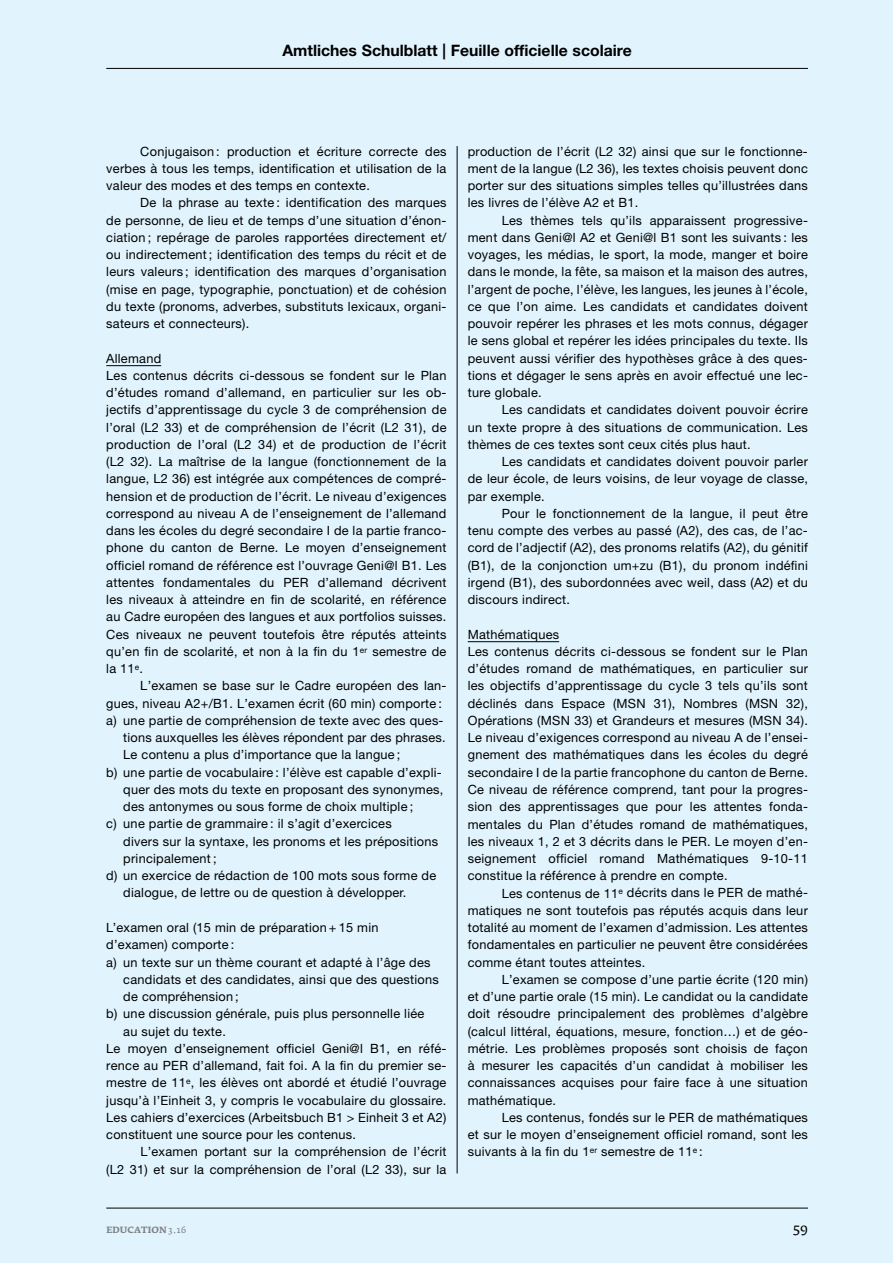
<style>
.page{position:relative;width:893px;height:1263px;background:#e1f4fd}
.page>*{position:absolute;margin:0;border:0;box-sizing:border-box;transform-origin:0 0}
.t1{font:700 15.75px "Helvetica Neue LT Std";color:#000}
.t2{font:13.5px "Fedra Serif A Std";color:#000}
.t3{font:12.75px/17.2px "Helvetica Neue LT Std";letter-spacing:.02em;color:#000;text-align:justify}
.t4{font:700 9px "Fedra Serif A Std";letter-spacing:.015em;color:#808285}
.s1{font-weight:400}
</style>
<div class="page">
<hr style="left:106px;top:68px;width:702px;height:1px;background:#000">
<hr style="left:106px;top:1208px;width:702px;height:1px;background:#000">
<hr style="left:457px;top:146px;width:1px;height:1027px;background:#000">
<hr style="left:106px;top:365px;width:55px;height:1px;background:#000">
<hr style="left:468px;top:641px;width:91px;height:1px;background:#000">
<p class="t1" style="left:282px;top:41px;width:351px">Amtliches Schulblatt | Feuille officielle scolaire</p>
<p class="t3" style="left:106px;top:142px;width:342px;text-indent:34px">Conjugaison : production et écriture correcte des verbes à tous les temps, identification et utilisation de la valeur des modes et des temps en contexte.</p>
<p class="t3" style="left:106px;top:194px;width:342px;text-indent:34px">De la phrase au texte : identification des marques de personne, de lieu et de temps d’une situation d’énon&shy;ciation ; repérage de paroles rapportées directement et/ ou indirectement ; identification des temps du récit et de leurs valeurs ; identification des marques d’organisation (mise en page, typographie, ponctuation) et de cohésion du texte (pronoms, adverbes, substituts lexicaux, organi&shy;sateurs et connecteurs).</p>
<p class="t3" style="left:106px;top:349px;width:342px;text-align:left">Allemand<br>Les contenus décrits ci-dessous se fondent sur le Plan d’études romand d’allemand, en particulier sur les ob&shy;jectifs d’apprentissage du cycle 3 de compréhension de l’oral (L2 33) et de compréhension de l’écrit (L2 31), de production de l’oral (L2 34) et de production de l’écrit (L2 32). La maîtrise de la langue (fonctionnement de la langue, L2 36) est intégrée aux compétences de compré&shy;hension et de production de l’écrit. Le niveau d’exigences correspond au niveau A de l’enseignement de l’allemand dans les écoles du degré secondaire I de la partie franco&shy;phone du canton de Berne. Le moyen d’enseignement officiel romand de référence est l’ouvrage Geni@l B1. Les attentes fondamentales du PER d’allemand décrivent les niveaux à atteindre en fin de scolarité, en référence au Cadre européen des langues et aux portfolios suisses.<br>Ces niveaux ne peuvent toutefois être réputés atteints qu’en fin de scolarité, et non à la fin du 1<sup>er</sup> semestre de la 11<sup>e</sup>.</p>
<p class="t3" style="left:140px;top:677px;width:308px">L’examen se base sur le Cadre européen des lan-</p>
<p class="t3" style="left:106px;top:694px;width:337px">gues, niveau A2+/B1. L’examen écrit (60 min) comporte :</p>
<p class="t3" style="left:106px;top:712px;width:339px">a) une partie de compréhension de texte avec des ques-</p>
<p class="t3" style="left:123px;top:729px;width:324px">tions auxquelles les élèves répondent par des phrases.</p>
<p class="t3" style="left:123px;top:746px;width:279px">Le contenu a plus d’importance que la langue ;</p>
<p class="t3" style="left:106px;top:763px;width:337px">b) une partie de vocabulaire : l’élève est capable d’expli-</p>
<p class="t3" style="left:123px;top:781px;width:322px">quer des mots du texte en proposant des synonymes,</p>
<p class="t3" style="left:123px;top:798px;width:291px">des antonymes ou sous forme de choix multiple ;</p>
<p class="t3" style="left:106px;top:815px;width:287px">c) une partie de grammaire : il s’agit d’exercices</p>
<p class="t3" style="left:123px;top:832px;width:316px">divers sur la syntaxe, les pronoms et les prépositions</p>
<p class="t3" style="left:123px;top:850px;width:95px">principalement ;</p>
<p class="t3" style="left:106px;top:867px;width:331px">d) un exercice de rédaction de 100 mots sous forme de</p>
<p class="t3" style="left:123px;top:884px;width:285px">dialogue, de lettre ou de question à développer.</p>
<p class="t3" style="left:106px;top:919px;width:274px">L’examen oral (15 min de préparation + 15 min</p>
<p class="t3" style="left:106px;top:936px;width:130px">d’examen) comporte :</p>
<p class="t3" style="left:106px;top:953px;width:326px">a) un texte sur un thème courant et adapté à l’âge des</p>
<p class="t3" style="left:123px;top:970px;width:317px">candidats et des candidates, ainsi que des questions</p>
<p class="t3" style="left:123px;top:988px;width:117px">de compréhension ;</p>
<p class="t3" style="left:106px;top:1005px;width:320px">b) une discussion générale, puis plus personnelle liée</p>
<p class="t3" style="left:123px;top:1022px;width:104px">au sujet du texte.</p>
<p class="t3" style="left:106px;top:1039px;width:342px">Le moyen d’enseignement officiel Geni@l B1, en réfé-</p>
<p class="t3" style="left:106px;top:1057px;width:342px">rence au PER d’allemand, fait foi. A la fin du premier se-</p>
<p class="t3" style="left:106px;top:1074px;width:342px">mestre de 11<sup>e</sup>, les élèves ont abordé et étudié l’ouvrage</p>
<p class="t3" style="left:106px;top:1091px;width:342px">jusqu’à l’Einheit 3, y compris le vocabulaire du glossaire.</p>
<p class="t3" style="left:106px;top:1108px;width:342px">Les cahiers d’exercices (Arbeitsbuch B1 &gt; Einheit 3 et A2)</p>
<p class="t3" style="left:106px;top:1126px;width:251px">constituent une source pour les contenus.</p>
<p class="t3" style="left:140px;top:1143px;width:308px">L’examen portant sur la compréhension de l’écrit</p>
<p class="t3" style="left:106px;top:1160px;width:342px">(L2 31) et sur la compréhension de l’oral (L2 33), sur la</p>
<p class="t4" style="left:106px;top:1225px;width:82px">EDUCATION <span class="s1">3.16</span></p>
<p class="t3" style="left:468px;top:142px;width:342px">production de l’écrit (L2 32) ainsi que sur le fonctionne&shy;ment de la langue (L2 36), les textes choisis peuvent donc porter sur des situations simples telles qu’illustrées dans les livres de l’élève A2 et B1.</p>
<p class="t3" style="left:468px;top:211px;width:342px;text-indent:34px">Les thèmes tels qu’ils apparaissent progressive&shy;ment dans Geni@l A2 et Geni@l B1 sont les suivants : les voyages, les médias, le sport, la mode, manger et boire dans le monde, la fête, sa maison et la maison des autres, l’argent de poche, l’élève, les langues, les jeunes à l’école, ce que l’on aime. Les candidats et candidates doivent pouvoir repérer les phrases et les mots connus, dégager le sens global et repérer les idées principales du texte. Ils peuvent aussi vérifier des hypothèses grâce à des ques&shy;tions et dégager le sens après en avoir effectué une lec&shy;ture globale.</p>
<p class="t3" style="left:468px;top:401px;width:342px;text-indent:34px">Les candidats et candidates doivent pouvoir écrire un texte propre à des situations de communication. Les thèmes de ces textes sont ceux cités plus haut.</p>
<p class="t3" style="left:468px;top:453px;width:342px;text-indent:34px">Les candidats et candidates doivent pouvoir parler de leur école, de leurs voisins, de leur voyage de classe, par exemple.</p>
<p class="t3" style="left:468px;top:505px;width:342px;text-indent:34px">Pour le fonctionnement de la langue, il peut être tenu compte des verbes au passé (A2), des cas, de l’ac&shy;cord de l’adjectif (A2), des pronoms relatifs (A2), du génitif (B1), de la conjonction um+zu (B1), du pronom indéfini irgend (B1), des subordonnées avec weil, dass (A2) et du discours indirect.</p>
<p class="t3" style="left:468px;top:625px;width:342px;text-align:left">Mathématiques<br>Les contenus décrits ci-dessous se fondent sur le Plan d’études romand de mathématiques, en particulier sur les objectifs d’apprentissage du cycle 3 tels qu’ils sont déclinés dans Espace (MSN 31), Nombres (MSN 32), Opérations (MSN 33) et Grandeurs et mesures (MSN 34).<br>Le niveau d’exigences correspond au niveau A de l’ensei&shy;gnement des mathématiques dans les écoles du degré secondaire I de la partie francophone du canton de Berne.<br>Ce niveau de référence comprend, tant pour la progres&shy;sion des apprentissages que pour les attentes fonda&shy;mentales du Plan d’études romand de mathématiques, les niveaux 1, 2 et 3 décrits dans le PER. Le moyen d’en&shy;seignement officiel romand Mathématiques 9-10-11 constitue la référence à prendre en compte.</p>
<p class="t3" style="left:468px;top:884px;width:342px;text-indent:34px">Les contenus de 11<sup>e</sup> décrits dans le PER de mathé&shy;matiques ne sont toutefois pas réputés acquis dans leur totalité au moment de l’examen d’admission. Les attentes fondamentales en particulier ne peuvent être considérées comme étant toutes atteintes.</p>
<p class="t3" style="left:468px;top:970px;width:342px;text-indent:34px">L’examen se compose d’une partie écrite (120 min) et d’une partie orale (15 min). Le candidat ou la candidate doit résoudre principalement des problèmes d’algèbre (calcul littéral, équations, mesure, fonction…) et de géo&shy;métrie. Les problèmes proposés sont choisis de façon à mesurer les capacités d’un candidat à mobiliser les connaissances acquises pour faire face à une situation mathématique.</p>
<p class="t3" style="left:468px;top:1108px;width:342px;text-indent:34px">Les contenus, fondés sur le PER de mathématiques et sur le moyen d’enseignement officiel romand, sont les suivants à la fin du 1<sup>er</sup> semestre de 11<sup>e</sup> :</p>
<p class="t2" style="left:793px;top:1221px;width:16px">59</p>
</div>
